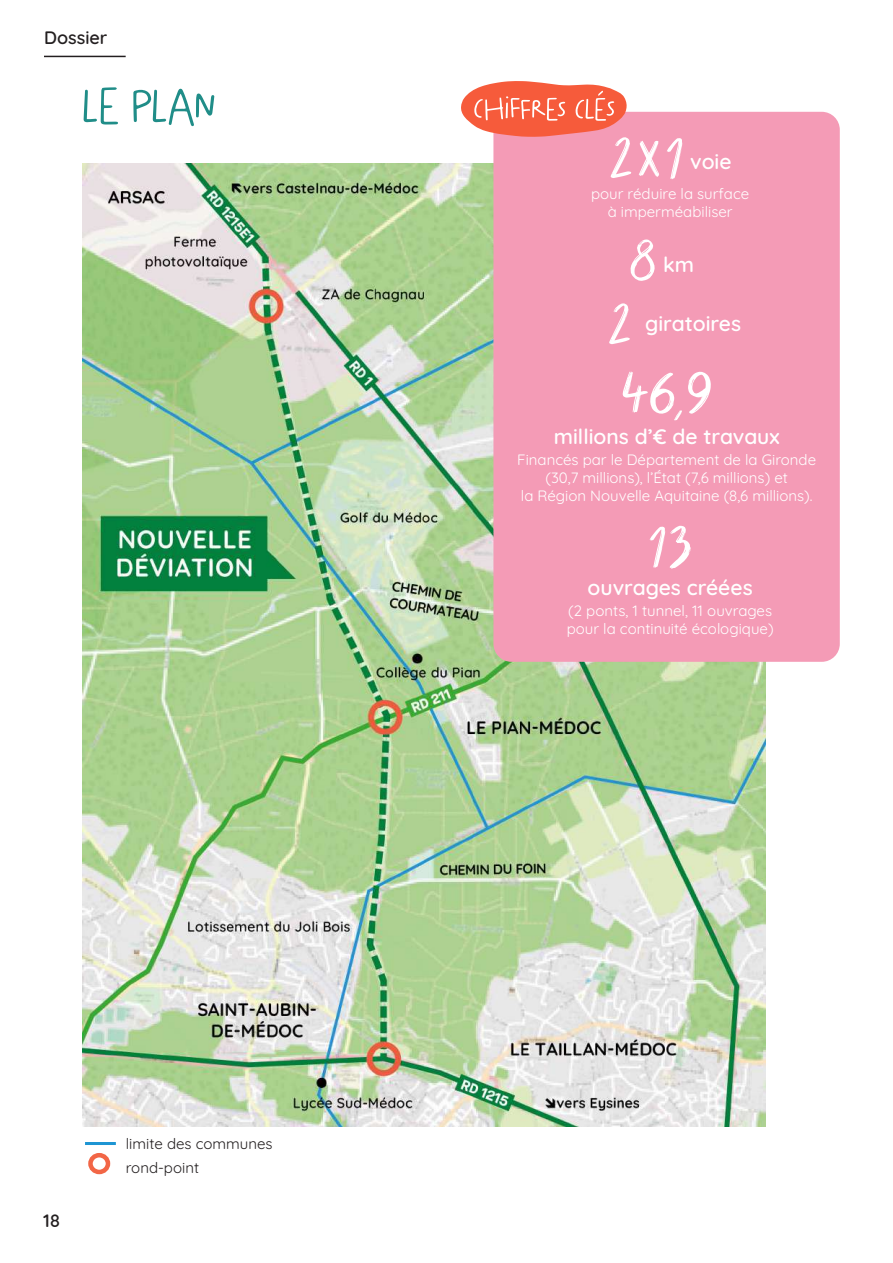
<style>
.page{position:relative;width:893px;height:1263px;background:#fff}
.page>*{position:absolute;margin:0;border:0;box-sizing:border-box;transform-origin:0 0}
.t1{font:600 21px "Quicksand";color:#fff}
.t2{font:600 18px "Quicksand";color:#231f20}
.t3{font:15px/18px "Quicksand";color:#fff;text-align:center}
.t4{font:15px/24px "Quicksand";color:#231f20}
</style>
<div class="page">
<hr style="left:44px;top:56px;width:82px;height:1px;background:#231f20">
<img style="left:83px;top:164px;width:682px;height:962px">
<div style="left:493px;top:112px;width:347px;height:550px;background:#f49bb6;border-radius:18px"></div>
<svg style="left:84px;top:87px;width:34px;height:37px"></svg>
<svg style="left:133px;top:88px;width:81px;height:38px"></svg>
<svg style="left:461px;top:81px;width:170px;height:97px"></svg>
<svg style="left:667px;top:138px;width:15px;height:41px"></svg>
<svg style="left:639px;top:141px;width:20px;height:36px"></svg>
<svg style="left:688px;top:371px;width:23px;height:43px"></svg>
<svg style="left:623px;top:371px;width:59px;height:49px"></svg>
<svg style="left:609px;top:303px;width:21px;height:41px"></svg>
<svg style="left:650px;top:526px;width:41px;height:43px"></svg>
<hr style="left:85px;top:1142px;width:31px;height:3px;background:#1d95d3">
<div style="left:88px;top:1153px;width:22px;height:21px;border:4px solid #f26646;border-radius:50%"></div>
<svg style="left:630px;top:239px;width:25px;height:42px"></svg>
<p class="t2" style="left:44px;top:23px;width:65px">Dossier</p>
<p class="t2" style="left:43px;top:1207px;width:18px">18</p>
<p class="t4" style="left:126px;top:1130px;width:148px">limite des communes rond-point</p>
<h1 class="t1" style="left:690px;top:145px;width:43px">voie</h1>
<p class="t3" style="left:591px;top:183px;width:160px">pour réduire la surface à imperméabiliser</p>
<h1 class="t1" style="left:663px;top:248px;width:33px">km</h1>
<h1 class="t1" style="left:645px;top:307px;width:98px">giratoires</h1>
<h1 class="t1" style="left:554px;top:420px;width:227px">millions d’€ de travaux</h1>
<p class="t3" style="left:517px;top:449px;width:300px">Financés par le Département de la Gironde (30,7 millions), l’État (7,6 millions) et<br>la Région Nouvelle Aquitaine (8,6 millions).</p>
<h1 class="t1" style="left:588px;top:572px;width:167px">ouvrages créées</h1>
<p class="t3" style="left:567px;top:601px;width:208px;text-align:left">(2 ponts, 1 tunnel, 11 ouvrages pour la continuité écologique)</p>
</div>
